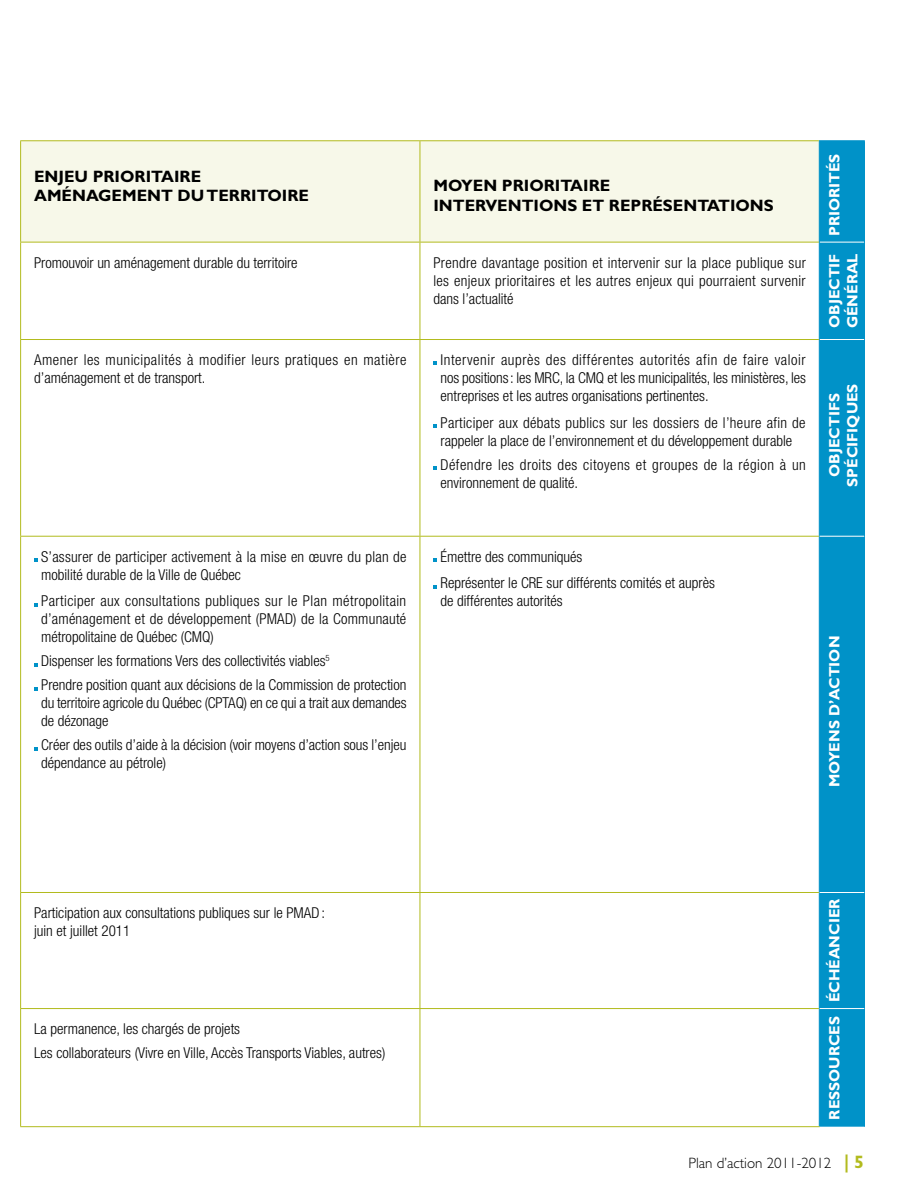
<style>
.page{position:relative;width:918px;height:1188px;background:#fff}
.page>*{position:absolute;margin:0;border:0;box-sizing:border-box;transform-origin:0 0}
.t1{font:700 16.5px/19.8px "Gill Sans";color:#000}
.t2{font:300 condensed 15px/18px "Helvetica Neue";color:#000}
.t3{font:300 condensed 15px/18px "Helvetica Neue";letter-spacing:.035em;color:#000}
.t4{font:700 15px/18px "Gill Sans";color:#fff}
.t5{font:300 15px "Gill Sans";color:#000}
.s1{font-weight:700;font-size:18px;color:#b2bb1e}
</style>
<div class="page">
<div style="left:21px;top:141px;width:798px;height:101px;background:#f7f8e9"></div>
<div style="left:820px;top:141px;width:44px;height:986px;background:#0092c8"></div>
<hr style="left:820px;top:242px;width:44px;height:1px;background:#fff">
<hr style="left:820px;top:339px;width:44px;height:1px;background:#fff">
<hr style="left:819px;top:140px;width:46px;height:1px;background:#0092c8">
<hr style="left:819px;top:141px;width:1px;height:101px;background:#0092c8">
<hr style="left:864px;top:141px;width:1px;height:101px;background:#0092c8">
<hr style="left:819px;top:242px;width:1px;height:98px;background:#0092c8">
<hr style="left:864px;top:242px;width:1px;height:98px;background:#0092c8">
<hr style="left:819px;top:340px;width:1px;height:196px;background:#0092c8">
<hr style="left:864px;top:340px;width:1px;height:196px;background:#0092c8">
<hr style="left:819px;top:536px;width:1px;height:356px;background:#0092c8">
<hr style="left:864px;top:536px;width:1px;height:356px;background:#0092c8">
<hr style="left:819px;top:892px;width:1px;height:117px;background:#0092c8">
<hr style="left:864px;top:892px;width:1px;height:117px;background:#0092c8">
<hr style="left:819px;top:1009px;width:1px;height:117px;background:#0092c8">
<hr style="left:864px;top:1009px;width:1px;height:118px;background:#0092c8">
<hr style="left:420px;top:140px;width:399px;height:1px;background:#b2bb1e">
<hr style="left:420px;top:141px;width:1px;height:101px;background:#b2bb1e">
<hr style="left:420px;top:242px;width:399px;height:1px;background:#b2bb1e">
<hr style="left:420px;top:242px;width:1px;height:97px;background:#b2bb1e">
<hr style="left:420px;top:339px;width:399px;height:1px;background:#b2bb1e">
<hr style="left:420px;top:340px;width:1px;height:196px;background:#b2bb1e">
<hr style="left:420px;top:536px;width:399px;height:1px;background:#b2bb1e">
<hr style="left:420px;top:537px;width:1px;height:355px;background:#b2bb1e">
<hr style="left:420px;top:892px;width:399px;height:1px;background:#b2bb1e">
<hr style="left:420px;top:893px;width:1px;height:115px;background:#b2bb1e">
<hr style="left:420px;top:1008px;width:399px;height:1px;background:#b2bb1e">
<hr style="left:420px;top:1009px;width:1px;height:117px;background:#b2bb1e">
<hr style="left:420px;top:1126px;width:400px;height:1px;background:#b2bb1e">
<hr style="left:20px;top:140px;width:400px;height:1px;background:#b2bb1e">
<hr style="left:20px;top:141px;width:1px;height:101px;background:#b2bb1e">
<hr style="left:20px;top:242px;width:400px;height:1px;background:#b2bb1e">
<hr style="left:20px;top:242px;width:1px;height:97px;background:#b2bb1e">
<hr style="left:20px;top:339px;width:400px;height:1px;background:#b2bb1e">
<hr style="left:20px;top:340px;width:1px;height:196px;background:#b2bb1e">
<hr style="left:20px;top:536px;width:400px;height:1px;background:#b2bb1e">
<hr style="left:20px;top:537px;width:1px;height:355px;background:#b2bb1e">
<hr style="left:20px;top:892px;width:400px;height:1px;background:#b2bb1e">
<hr style="left:20px;top:893px;width:1px;height:115px;background:#b2bb1e">
<hr style="left:20px;top:1008px;width:400px;height:1px;background:#b2bb1e">
<hr style="left:20px;top:1009px;width:1px;height:117px;background:#b2bb1e">
<hr style="left:20px;top:1126px;width:400px;height:1px;background:#b2bb1e">
<hr style="left:820px;top:536px;width:44px;height:1px;background:#fff">
<hr style="left:820px;top:892px;width:44px;height:1px;background:#fff">
<hr style="left:820px;top:1008px;width:44px;height:1px;background:#fff">
<svg style="left:433px;top:362px;width:4px;height:3px"></svg>
<svg style="left:433px;top:424px;width:4px;height:4px"></svg>
<svg style="left:433px;top:466px;width:4px;height:4px"></svg>
<svg style="left:34px;top:558px;width:4px;height:4px"></svg>
<svg style="left:34px;top:603px;width:4px;height:3px"></svg>
<svg style="left:34px;top:663px;width:4px;height:3px"></svg>
<svg style="left:34px;top:687px;width:4px;height:3px"></svg>
<svg style="left:34px;top:747px;width:4px;height:3px"></svg>
<svg style="left:433px;top:558px;width:4px;height:4px"></svg>
<svg style="left:433px;top:585px;width:4px;height:3px"></svg>
<p class="t1" style="left:34px;top:166px;width:276px">ENJEU PRIORITAIRE<br>AMÉNAGEMENT DU TERRITOIRE</p>
<p class="t1" style="left:433px;top:176px;width:342px">MOYEN PRIORITAIRE<br>INTERVENTIONS ET REPRÉSENTATIONS</p>
<p class="t4" style="left:825px;top:236px;width:84px;rotate:-90deg">PRIORITÉS</p>
<p class="t2" style="left:34px;top:253px;width:265px">Promouvoir un aménagement durable du territoire</p>
<p class="t2" style="left:433px;top:253px;width:374px;text-align:justify">Prendre davantage position et intervenir sur la place publique sur les enjeux prioritaires et les autres enjeux qui pourraient survenir dans l’actualité</p>
<p class="t4" style="left:825px;top:328px;width:76px;rotate:-90deg">OBJECTIF<br>GÉNÉRAL</p>
<p class="t3" style="left:34px;top:351px;width:374px">Amener les municipalités à modifier leurs pratiques en matière d’aménagement et de transport.</p>
<p class="t2" style="left:441px;top:351px;width:367px;text-align:justify">Intervenir auprès des différentes autorités afin de faire valoir nos positions: les MRC, la CMQ et les municipalités, les ministères, les entreprises et les autres organisations pertinentes.</p>
<p class="t2" style="left:441px;top:413px;width:367px">Participer aux débats publics sur les dossiers de l’heure afin de rappeler la place de l’environnement et du développement durable</p>
<p class="t3" style="left:441px;top:455px;width:367px">Défendre les droits des citoyens et groupes de la région à un environnement de qualité.</p>
<p class="t4" style="left:825px;top:487px;width:105px;text-align:center;rotate:-90deg">OBJECTIFS<br>SPÉCIFIQUES</p>
<p class="t2" style="left:41px;top:547px;width:367px">S’assurer de participer activement à la mise en œuvre du plan de mobilité durable de la Ville de Québec</p>
<p class="t2" style="left:41px;top:592px;width:367px;text-align:justify">Participer aux consultations publiques sur le Plan métropolitain d’aménagement et de développement (PMAD) de la Communauté métropolitaine de Québec (CMQ)</p>
<p class="t2" style="left:41px;top:649px;width:367px;line-height:24px">Dispenser les formations Vers des collectivités viables<sup>5<br></sup>Prendre position quant aux décisions de la Commission de protection</p>
<p class="t2" style="left:41px;top:694px;width:367px">du territoire agricole du Québec (CPTAQ) en ce qui a trait aux demandes de dézonage</p>
<p class="t2" style="left:41px;top:736px;width:367px">Créer des outils d’aide à la décision (voir moyens d’action sous l’enjeu dépendance au pétrole)</p>
<p class="t2" style="left:441px;top:543px;width:276px;line-height:26.7px">Émettre des communiqués<br>Représenter le CRE sur différents comités et auprès</p>
<p class="t2" style="left:441px;top:592px;width:124px">de différentes autorités</p>
<p class="t4" style="left:825px;top:787px;width:153px;rotate:-90deg">MOYENS D’ACTION</p>
<p class="t2" style="left:34px;top:904px;width:292px">Participation aux consultations publiques sur le PMAD: juin et juillet 2011</p>
<p class="t4" style="left:825px;top:1002px;width:105px;rotate:-90deg">ÉCHÉANCIER</p>
<p class="t2" style="left:34px;top:1017px;width:353px;line-height:24px">La permanence, les chargés de projets<br>Les collaborateurs (Vivre en Ville, Accès Transports Viables, autres)</p>
<p class="t4" style="left:825px;top:1120px;width:105px;rotate:-90deg">RESSOURCES</p>
<p class="t5" style="left:688px;top:1154px;width:177px">Plan d’action 2011-2012 <span class="s1">| 5</span></p>
</div>
